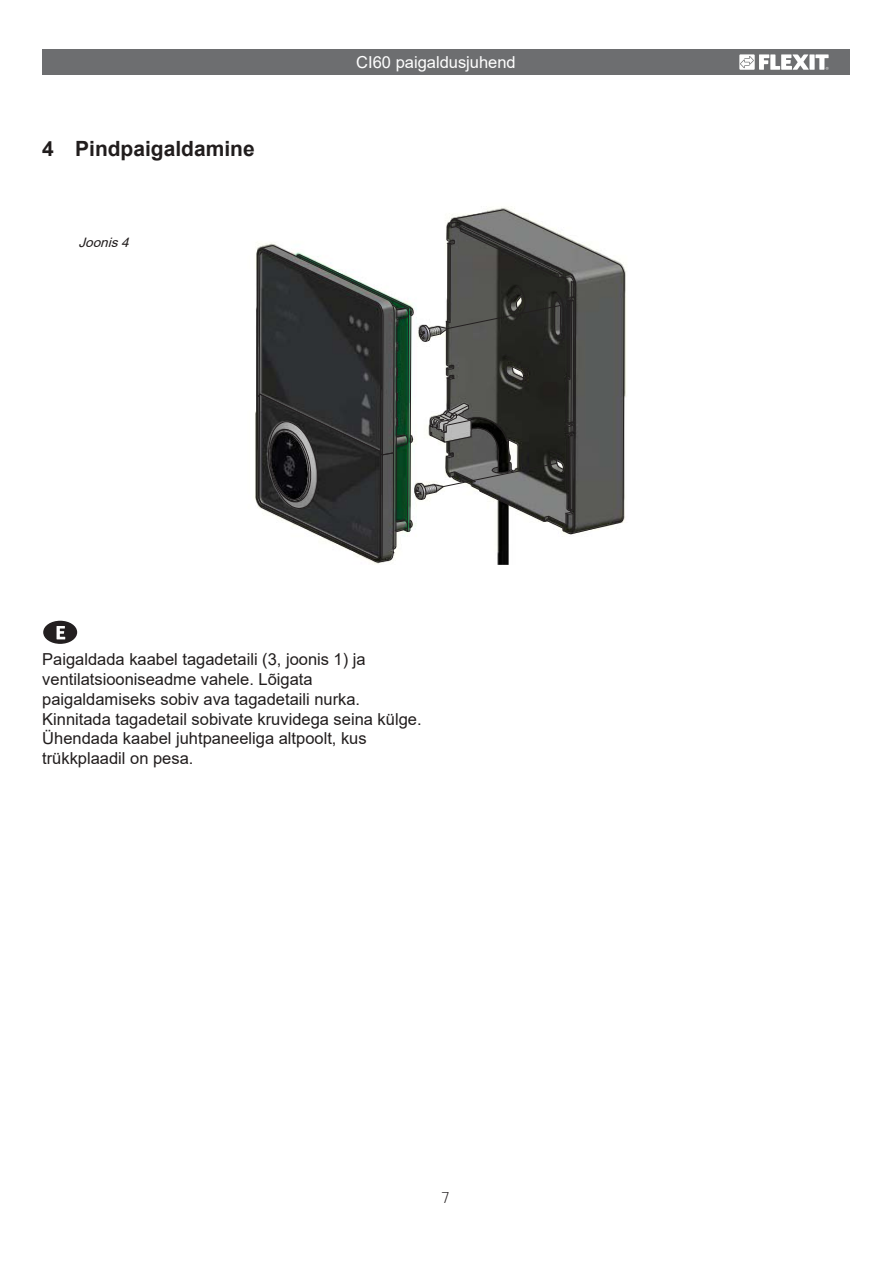
<style>
.page{position:relative;width:893px;height:1263px;background:#fff}
.page>*{position:absolute;margin:0;border:0;box-sizing:border-box;transform-origin:0 0}
.t1{font:700 21px "Arial";color:#211d1d}
.t2{font:16.5px/19.8px "Arial";color:#211d1d}
.t3{font:16.5px "Arial";color:#fff}
.t4{font:100 15px "Hermes";color:#231f20}
.t5{font:italic 13.05px "Arial";color:#211d1d;scale:1.04 1}
</style>
<div class="page">
<div style="left:42px;top:49px;width:808px;height:26px;background:#6d6e70"></div>
<div style="left:809px;top:54px;width:5px;height:16px;background:#fff"></div>
<svg style="left:815px;top:54px;width:13px;height:16px"></svg>
<svg style="left:739px;top:54px;width:70px;height:16px"></svg>
<svg style="left:256px;top:209px;width:369px;height:354px"></svg>
<div style="left:44px;top:621px;width:32px;height:22px;background:#231f20;border-radius:50%"></div>
<div style="left:43px;top:621px;width:34px;height:23px;border:2px solid #231f20;border-radius:50%"></div>
<svg style="left:57px;top:626px;width:8px;height:13px"></svg>
<p class="t1" style="left:42px;top:138px;width:214px">4 Pindpaigaldamine</p>
<p class="t5" style="left:78px;top:236px;width:53px">Joonis 4</p>
<p class="t3" style="left:356px;top:54px;width:161px">CI60 paigaldusjuhend</p>
<p class="t2" style="left:42px;top:650px;width:381px">Paigaldada kaabel tagadetaili (3, joonis 1) ja ventilatsiooniseadme vahele. Lõigata paigaldamiseks sobiv ava tagadetaili nurka.<br>Kinnitada tagadetail sobivate kruvidega seina külge.<br>Ühendada kaabel juhtpaneeliga altpoolt, kus trükkplaadil on pesa.</p>
<p class="t4" style="left:442px;top:1192px;width:10px">7</p>
</div>
